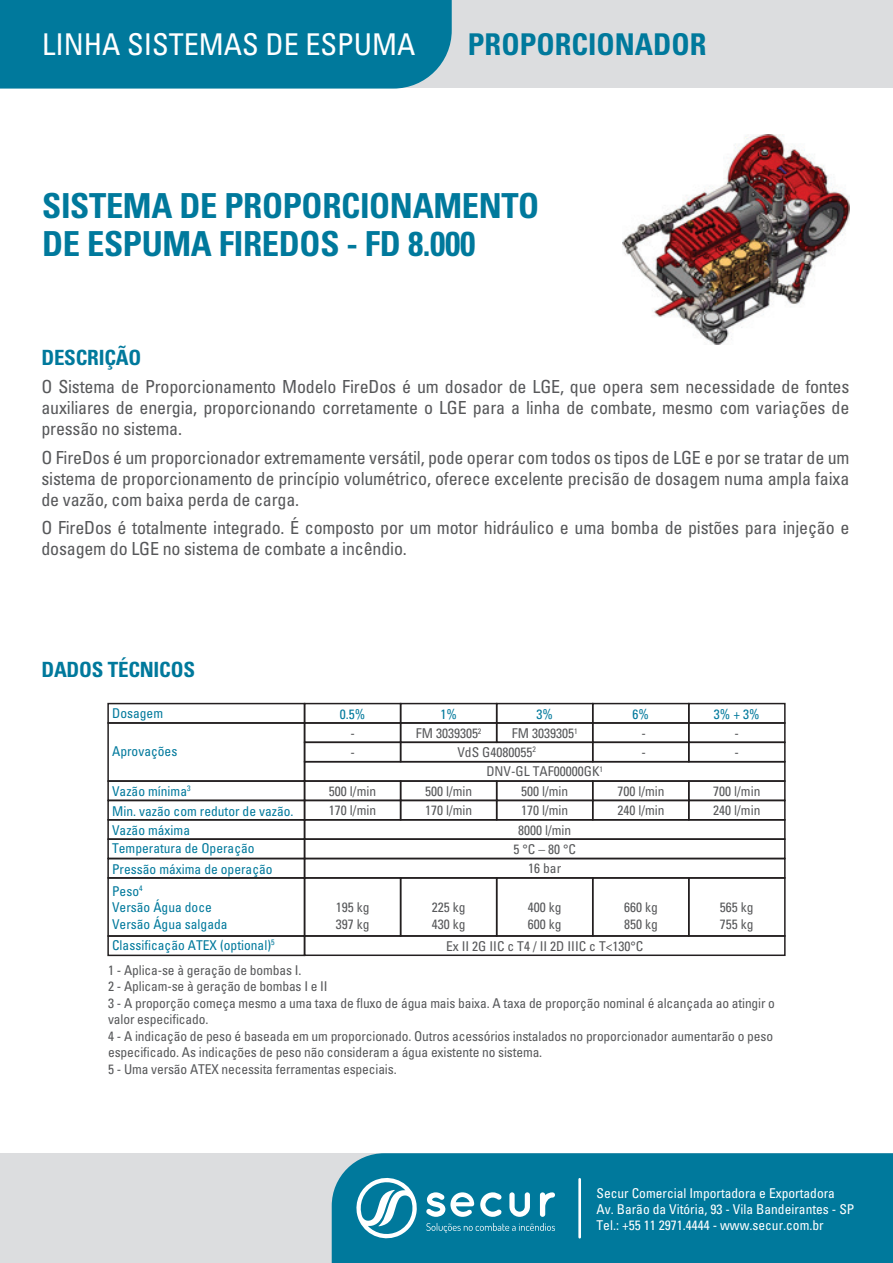
<style>
.page{position:relative;width:893px;height:1263px;background:#fff}
.page>*{position:absolute;margin:0;border:0;box-sizing:border-box;transform-origin:0 0}
.t1{font:700 condensed 34.5px/37.5px "Univers";letter-spacing:-.01em;color:#00799c}
.t2{font:condensed 30px "Univers";color:#fff}
.t3{font:700 condensed 30px "Univers";color:#00799c}
.t4{font:700 condensed 21px "Univers";letter-spacing:-.01em;color:#00799c}
.t5{font:condensed 18px/21px "Univers";letter-spacing:-.01em;color:#57585a;text-align:justify}
.t6{font:condensed 13.5px/16.5px "Univers";letter-spacing:-.01em;color:#57585a}
.t7{font:condensed 13.5px/16.5px "Univers";color:#00799c}
.t8{font:condensed 13.5px/16.2px "Univers";color:#fff}
</style>
<div class="page">
<img style="left:622px;top:135px;width:227px;height:209px">
<div style="left:0;top:1153px;width:893px;height:110px;background:#dcdddf"></div>
<div style="left:332px;top:1153px;width:561px;height:110px;background:#00799c"></div>
<svg style="left:354px;top:1174px;width:63px;height:68px;background:#4ea2ba"></svg>
<svg style="left:426px;top:1192px;width:129px;height:25px;background:#67afc4"></svg>
<svg style="left:426px;top:1223px;width:129px;height:10px"></svg>
<hr style="left:578px;top:1179px;width:3px;height:58px;background:#fff">
<svg style="left:107px;top:702px;width:679px;height:255px"></svg>
<div style="left:0;top:0;width:893px;height:88px;background:#dcdddf"></div>
<div style="left:0;top:0;width:452px;height:89px;background:#00799c"></div>
<h2 class="t2" style="left:42px;top:26px;width:375px">LINHA SISTEMAS DE ESPUMA</h2>
<h2 class="t3" style="left:468px;top:26px;width:240px">PROPORCIONADOR</h2>
<h1 class="t1" style="left:42px;top:187px;width:499px">SISTEMA DE PROPORCIONAMENTO<br>DE ESPUMA FIREDOS - FD 8.000</h1>
<h3 class="t4" style="left:41px;top:344px;width:101px">DESCRIÇÃO</h3>
<h3 class="t5" style="left:41px;top:376px;width:809px">O Sistema de Proporcionamento Modelo FireDos é um dosador de LGE, que opera sem necessidade de fontes auxiliares de energia, proporcionando corretamente o LGE para a linha de combate, mesmo com variações de pressão no sistema.</h3>
<p class="t5" style="left:41px;top:446px;width:810px">O FireDos é um proporcionador extremamente versátil, pode operar com todos os tipos de LGE e por se tratar de um sistema de proporcionamento de princípio volumétrico, oferece excelente precisão de dosagem numa ampla faixa de vazão, com baixa perda de carga.</p>
<h3 class="t5" style="left:41px;top:517px;width:809px">O FireDos é totalmente integrado. É composto por um motor hidráulico e uma bomba de pistões para injeção e dosagem do LGE no sistema de combate a incêndio.</h3>
<h3 class="t4" style="left:41px;top:656px;width:155px">DADOS TÉCNICOS</h3>
<p class="t7" style="left:112px;top:704px;width:52px">Dosagem</p>
<p class="t7" style="left:340px;top:706px;width:27px">0.5%</p>
<p class="t7" style="left:112px;top:743px;width:67px">Aprovações</p>
<p class="t7" style="left:112px;top:780px;width:183px;line-height:20.4px">Vazão mínima<sup>3<br></sup>Min. vazão com redutor de vazão.</p>
<p class="t7" style="left:112px;top:820px;width:144px;line-height:18.1px">Vazão máxima<br>Temperatura de Operação</p>
<p class="t7" style="left:112px;top:860px;width:162px">Pressão máxima de operação</p>
<p class="t7" style="left:440px;top:706px;width:18px">1%</p>
<p class="t7" style="left:536px;top:706px;width:18px">3%</p>
<p class="t7" style="left:632px;top:706px;width:18px">6%</p>
<p class="t7" style="left:714px;top:706px;width:47px">3% + 3%</p>
<p class="t6" style="left:416px;top:725px;width:67px">FM 3039305<sup>2</sup></p>
<p class="t6" style="left:512px;top:725px;width:67px">FM 3039305<sup>1</sup></p>
<p class="t6" style="left:486px;top:763px;width:118px">DNV-GL TAF00000GK<sup>1</sup></p>
<p class="t6" style="left:641px;top:723px;width:6px;line-height:19.2px">- -</p>
<p class="t6" style="left:735px;top:723px;width:6px;line-height:19.2px">- -</p>
<p class="t6" style="left:350px;top:723px;width:6px;line-height:19.2px">- -</p>
<p class="t6" style="left:329px;top:781px;width:49px;line-height:19.2px">500 l/min<br>170 l/min</p>
<p class="t6" style="left:425px;top:781px;width:49px;line-height:19.2px">500 l/min<br>170 l/min</p>
<p class="t6" style="left:521px;top:781px;width:49px;line-height:19.2px">500 l/min<br>170 l/min</p>
<p class="t6" style="left:617px;top:781px;width:49px;line-height:19.2px">700 l/min<br>240 l/min</p>
<p class="t6" style="left:713px;top:781px;width:49px;line-height:19.2px">700 l/min<br>240 l/min</p>
<p class="t6" style="left:457px;top:743px;width:80px">VdS G4080055<sup>2</sup></p>
<p class="t6" style="left:513px;top:820px;width:64px;line-height:19.2px;text-align:center">8000 l/min<br>5 °C – 80 °C<br>16 bar</p>
<p class="t7" style="left:112px;top:882px;width:117px">Peso<sup>4<br></sup>Versão Água doce<br>Versão Água salgada</p>
<p class="t6" style="left:336px;top:899px;width:35px">195 kg<br>397 kg</p>
<p class="t6" style="left:432px;top:899px;width:35px">225 kg<br>430 kg</p>
<p class="t6" style="left:528px;top:899px;width:35px">400 kg<br>600 kg</p>
<p class="t6" style="left:624px;top:899px;width:35px">660 kg<br>850 kg</p>
<p class="t6" style="left:720px;top:899px;width:35px">565 kg<br>755 kg</p>
<p class="t7" style="left:112px;top:936px;width:164px">Classificação ATEX (optional)<sup>5</sup></p>
<p class="t6" style="left:446px;top:937px;width:199px">Ex II 2G IIC c T4 / II 2D IIIC c T&lt;130°C</p>
<p class="t6" style="left:108px;top:961px;width:668px">1 - Aplica-se à geração de bombas I.<br>2 - Aplicam-se à geração de bombas I e II<br>3 - A proporção começa mesmo a uma taxa de fluxo de água mais baixa. A taxa de proporção nominal é alcançada ao atingir o valor especificado.<br>4 - A indicação de peso é baseada em um proporcionado. Outros acessórios instalados no proporcionador aumentarão o peso especificado. As indicações de peso não consideram a água existente no sistema.<br>5 - Uma versão ATEX necessita ferramentas especiais.</p>
<p class="t8" style="left:596px;top:1184px;width:259px">Secur Comercial Importadora e Exportadora<br>Av. Barão da Vitória, 93 - Vila Bandeirantes - SP<br>Tel.: +55 11 2971.4444 - www.secur.com.br</p>
</div>
